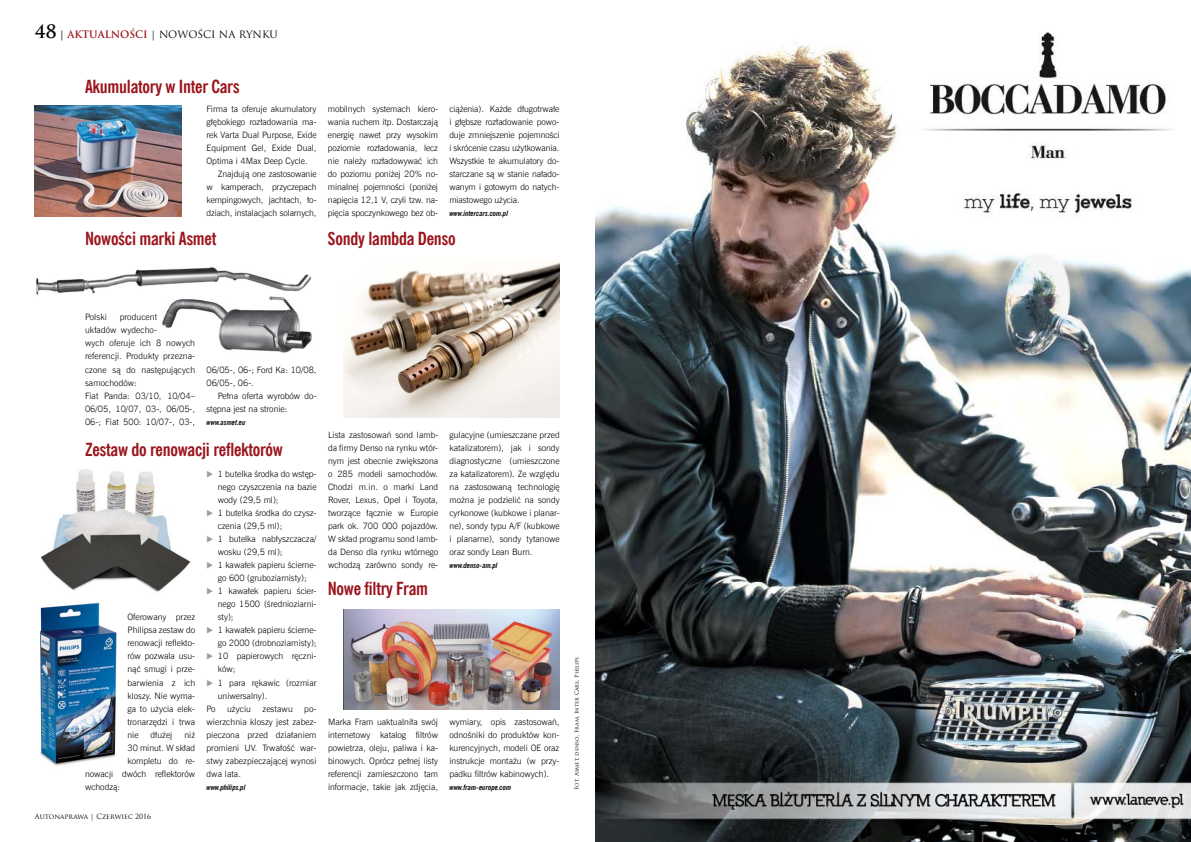
<style>
.page{position:relative;width:1191px;height:842px;background:#fff}
.page>*{position:absolute;margin:0;border:0;box-sizing:border-box;transform-origin:0 0}
.t1{font:700 18px "News Goth Cn EU";letter-spacing:-.015em;color:#9a141c}
.t2{font:10px "Trajan Pro";color:#000}
.t3{font:8.8px/13px "News Goth Lt EU";color:#000;text-align:justify}
.t4{font:italic 700 7.5px "News Goth Cn EU";color:#000}
.t5{font:7px "Trajan Pro";color:#000}
.t6{font:5.5px "Trajan Pro";color:#000}
.s1{font-weight:700;font-size:18px}
.s2{font-weight:700}
.s3{font-weight:700;color:#9a141c}
.s4{color:#9c9e9f}
</style>
<div class="page">
<img style="left:36px;top:267px;width:276px;height:28px">
<img style="left:156px;top:292px;width:156px;height:61px">
<img style="left:34px;top:106px;width:147px;height:111px">
<img style="left:344px;top:609px;width:215px;height:100px">
<img style="left:40px;top:602px;width:77px;height:164px">
<img style="left:344px;top:262px;width:215px;height:155px">
<img style="left:40px;top:469px;width:151px;height:123px">
<img style="left:595px;top:32px;width:596px;height:810px">
<p class="t2" style="left:35px;top:28px;width:244px"><span class="s1">48</span> <span class="s2">|</span> <span class="s3">AKTUALNOŚCI</span> | NOWOŚCI NA RYNKU</p>
<h1 class="t1" style="left:85px;top:75px;width:156px">Akumulatory w Inter Cars</h1>
<p class="t3" style="left:206px;top:102px;width:112px">Firma ta oferuje akumulatory głębokiego rozładowania ma&shy;rek Varta Dual Purpose, Exide Equipment Gel, Exide Dual, Optima i 4Max Deep Cycle.</p>
<p class="t3" style="left:206px;top:167px;width:112px;text-indent:11px">Znajdują one zastosowanie w kamperach, przyczepach kempingowych, jachtach, ło&shy;dziach, instalacjach solarnych,</p>
<h1 class="t1" style="left:85px;top:228px;width:133px">Nowości marki Asmet</h1>
<p class="t3" style="left:328px;top:102px;width:112px">mobilnych systemach kiero&shy;wania ruchem itp. Dostarczają energię nawet przy wysokim poziomie rozładowania, lecz nie należy rozładowywać ich do poziomu poniżej 20% no&shy;minalnej pojemności (poniżej napięcia 12,1 V, czyli tzw. na&shy;pięcia spoczynkowego bez ob-</p>
<p class="t3" style="left:449px;top:102px;width:112px">ciążenia). Każde długotrwałe i głębsze rozładowanie powo&shy;duje zmniejszenie pojemności i skrócenie czasu użytkowania.<br>Wszystkie te akumulatory do&shy;starczane są w stanie nałado&shy;wanym i gotowym do natych&shy;miastowego użycia.</p>
<p class="t4" style="left:449px;top:209px;width:60px">www.intercars.com.pl</p>
<h1 class="t1" style="left:328px;top:228px;width:130px">Sondy lambda Denso</h1>
<p class="t3" style="left:85px;top:311px;width:112px;text-align:left;text-indent:35px">producent<br>układów wydecho-<br>wych oferuje ich 8 nowych referencji. Produkty przezna&shy;czone są do następujących samochodów:<br>Fiat Panda: 03/10, 10/04–<br>06/05, 10/07, 03-, 06/05-,<br>06-; Fiat 500: 10/07-, 03-,</p>
<p class="t3" style="left:85px;top:311px;width:23px">Polski</p>
<p class="t3" style="left:206px;top:363px;width:112px">06/05-, 06-; Ford Ka: 10/08,<br>06/05-, 06-.</p>
<p class="t3" style="left:206px;top:389px;width:112px;text-indent:11px">Pełna oferta wyrobów do&shy;stępna jest na stronie:</p>
<p class="t4" style="left:206px;top:417px;width:40px">www.asmet.eu</p>
<h1 class="t1" style="left:85px;top:438px;width:199px">Zestaw do renowacji reflektorów</h1>
<p class="t3" style="left:449px;top:428px;width:112px">gulacyjne (umieszczane przed katalizatorem), jak i sondy diagnostyczne (umieszczone za katalizatorem). Ze względu na zastosowaną technologię można je podzielić na sondy cyrkonowe (kubkowe i planar&shy;ne), sondy typu A/F (kubkowe i planarne), sondy tytanowe oraz sondy Lean Burn.</p>
<p class="t4" style="left:449px;top:561px;width:49px">www.denso-am.pl</p>
<p class="t3" style="left:328px;top:428px;width:112px">Lista zastosowań sond lamb&shy;da firmy Denso na rynku wtór&shy;nym jest obecnie zwiększona o 285 modeli samochodów.<br>Chodzi m.in. o marki Land Rover, Lexus, Opel i Toyota, tworzące łącznie w Europie park ok. 700 000 pojazdów.<br>W skład programu sond lamb&shy;da Denso dla rynku wtórnego wchodzą zarówno sondy re-</p>
<p class="t3" style="left:218px;top:467px;width:100px;text-indent:-11px"><span class="s4">◆</span> 1 butelka środka do wstęp&shy;nego czyszczenia na bazie wody (29,5 ml);</p>
<p class="t3" style="left:218px;top:506px;width:100px;text-indent:-11px"><span class="s4">◆</span> 1 butelka środka do czysz&shy;czenia (29,5 ml);</p>
<p class="t3" style="left:218px;top:532px;width:100px;text-indent:-11px"><span class="s4">◆</span> 1 butelka nabłyszczacza/ wosku (29,5 ml);</p>
<p class="t3" style="left:206px;top:559px;width:112px;text-align:center"><span class="s4">◆</span> 1 kawałek papieru ścierne&shy;go 600 (gruboziarnisty);</p>
<p class="t3" style="left:218px;top:585px;width:100px;text-indent:-11px"><span class="s4">◆</span> 1 kawałek papieru ścier&shy;nego 1500 (średnioziarni&shy;sty);</p>
<p class="t3" style="left:206px;top:624px;width:112px;text-align:right"><span class="s4">◆</span> 1 kawałek papieru ścierne&shy;go 2000 (drobnoziarnisty);</p>
<p class="t3" style="left:218px;top:650px;width:100px;text-indent:-11px"><span class="s4">◆</span> 10 papierowych ręczni&shy;ków;</p>
<p class="t3" style="left:206px;top:676px;width:112px"><span class="s4">◆</span> 1 para rękawic (rozmiar</p>
<p class="t3" style="left:218px;top:689px;width:51px">uniwersalny).</p>
<p class="t3" style="left:206px;top:702px;width:11px">Po</p>
<p class="t3" style="left:227px;top:702px;width:26px">użyciu</p>
<p class="t3" style="left:262px;top:702px;width:32px">zestawu</p>
<h1 class="t1" style="left:328px;top:577px;width:102px">Nowe filtry Fram</h1>
<p class="t3" style="left:127px;top:611px;width:69px">Oferowany przez Philipsa zestaw do renowacji reflekto&shy;rów pozwala usu&shy;nąć smugi i prze&shy;barwienia z ich kloszy. Nie wyma&shy;ga to użycia elek&shy;tronarzędzi i trwa nie</p>
<p class="t3" style="left:206px;top:702px;width:112px;text-indent:98px">po&shy;wierzchnia kloszy jest zabez&shy;pieczona przed działaniem promieni UV. Trwałość war&shy;stwy zabezpieczającej wynosi dwa lata.</p>
<p class="t4" style="left:206px;top:782px;width:40px">www.philips.pl</p>
<p class="t3" style="left:328px;top:715px;width:112px">Marka Fram uaktualniła swój internetowy katalog filtrów powietrza, oleju, paliwa i ka&shy;binowych. Oprócz pełnej listy referencji zamieszczono tam informacje, takie jak zdjęcia,</p>
<p class="t3" style="left:449px;top:715px;width:111px">wymiary, opis zastosowań, odnośniki do produktów kon&shy;kurencyjnych, modeli OE oraz instrukcje montażu (w przy&shy;padku filtrów kabinowych).</p>
<p class="t4" style="left:449px;top:782px;width:63px">www.fram-europe.com</p>
<p class="t3" style="left:151px;top:728px;width:23px">dłużej</p>
<p class="t3" style="left:184px;top:728px;width:12px">niż</p>
<p class="t3" style="left:127px;top:741px;width:69px">30 minut. W skład</p>
<p class="t3" style="left:127px;top:754px;width:69px">kompletu do re-</p>
<p class="t3" style="left:85px;top:767px;width:112px">nowacji dwóch reflektorów</p>
<p class="t3" style="left:85px;top:780px;width:37px">wchodzą:</p>
<p class="t5" style="left:35px;top:812px;width:118px">Autonaprawa | Czerwiec 2016</p>
<p class="t6" style="left:573px;top:790px;width:135px;rotate:-90deg">Fot. Asmet, denso, Fram, Inter Cars, Philips</p>
</div>
